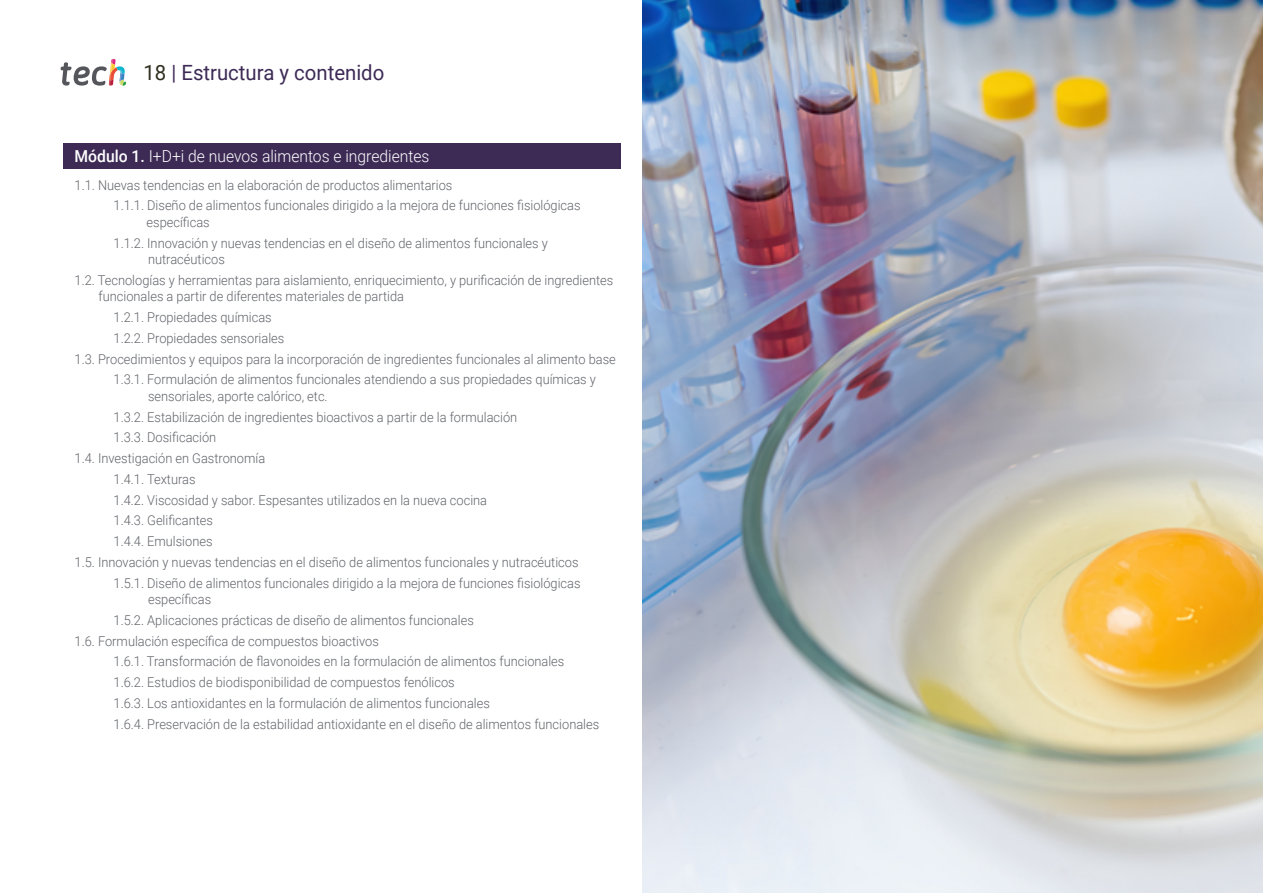
<style>
.page{position:relative;width:1263px;height:893px;background:#fff}
.page>*{position:absolute;margin:0;border:0;box-sizing:border-box;transform-origin:0 0}
.t1{font:21px "Roboto";color:#3d2b56}
.t2{font:300 16.5px "Roboto";color:#fff;scale:.95 1}
.t3{font:300 13.5px/20.7px "Roboto";color:#61646a;scale:.95 1}
.s1{color:#312e20}
.s2{font-weight:500}
</style>
<div class="page">
<div style="left:64px;top:144px;width:557px;height:25px;background:#3d2b56"></div>
<svg style="left:61px;top:59px;width:65px;height:27px"></svg>
<img style="left:642px;top:0;width:621px;height:893px">
<h1 class="t1" style="left:144px;top:57px;width:242px"><span class="s1">18</span> | Estructura y contenido</h1>
<p class="t2" style="left:75px;top:145px;width:375px"><span class="s2">Módulo 1.</span> I+D+i de nuevos alimentos e ingredientes</p>
<p class="t3" style="left:114px;top:174px;width:493px;text-indent:-39px">1.1. Nuevas tendencias en la elaboración de productos alimentarios<br>1.1.1. Diseño de alimentos funcionales dirigido a la mejora de funciones fisiológicas</p>
<p class="t3" style="left:114px;top:211px;width:459px;text-indent:33px">específicas<br>1.1.2. Innovación y nuevas tendencias en el diseño de alimentos funcionales y</p>
<p class="t3" style="left:75px;top:248px;width:569px;text-indent:74px">nutracéuticos<br>1.2. Tecnologías y herramientas para aislamiento, enriquecimiento, y purificación de ingredientes</p>
<p class="t3" style="left:99px;top:286px;width:323px">funcionales a partir de diferentes materiales de partida</p>
<p class="t3" style="left:114px;top:306px;width:168px">1.2.1. Propiedades químicas</p>
<p class="t3" style="left:114px;top:327px;width:181px">1.2.2. Propiedades sensoriales</p>
<p class="t3" style="left:75px;top:348px;width:571px">1.3. Procedimientos y equipos para la incorporación de ingredientes funcionales al alimento base</p>
<p class="t3" style="left:114px;top:369px;width:509px">1.3.1. Formulación de alimentos funcionales atendiendo a sus propiedades químicas y</p>
<p class="t3" style="left:148px;top:385px;width:191px">sensoriales, aporte calórico, etc.</p>
<p class="t3" style="left:114px;top:406px;width:426px">1.3.2. Estabilización de ingredientes bioactivos a partir de la formulación</p>
<p class="t3" style="left:114px;top:427px;width:110px">1.3.3. Dosificación</p>
<p class="t3" style="left:75px;top:447px;width:202px">1.4. Investigación en Gastronomía</p>
<p class="t3" style="left:114px;top:468px;width:88px">1.4.1. Texturas</p>
<p class="t3" style="left:114px;top:489px;width:395px">1.4.2. Viscosidad y sabor. Espesantes utilizados en la nueva cocina</p>
<p class="t3" style="left:114px;top:510px;width:106px">1.4.3. Gelificantes</p>
<p class="t3" style="left:114px;top:530px;width:106px">1.4.4. Emulsiones</p>
<p class="t3" style="left:75px;top:551px;width:532px">1.5. Innovación y nuevas tendencias en el diseño de alimentos funcionales y nutracéuticos</p>
<p class="t3" style="left:114px;top:572px;width:493px">1.5.1. Diseño de alimentos funcionales dirigido a la mejora de funciones fisiológicas</p>
<p class="t3" style="left:148px;top:588px;width:68px">específicas</p>
<p class="t3" style="left:114px;top:609px;width:381px">1.5.2. Aplicaciones prácticas de diseño de alimentos funcionales</p>
<p class="t3" style="left:75px;top:630px;width:322px">1.6. Formulación específica de compuestos bioactivos</p>
<p class="t3" style="left:114px;top:651px;width:476px">1.6.1. Transformación de flavonoides en la formulación de alimentos funcionales</p>
<p class="t3" style="left:114px;top:671px;width:361px">1.6.2. Estudios de biodisponibilidad de compuestos fenólicos</p>
<p class="t3" style="left:114px;top:692px;width:398px">1.6.3. Los antioxidantes en la formulación de alimentos funcionales</p>
<p class="t3" style="left:114px;top:713px;width:513px">1.6.4. Preservación de la estabilidad antioxidante en el diseño de alimentos funcionales</p>
</div>
